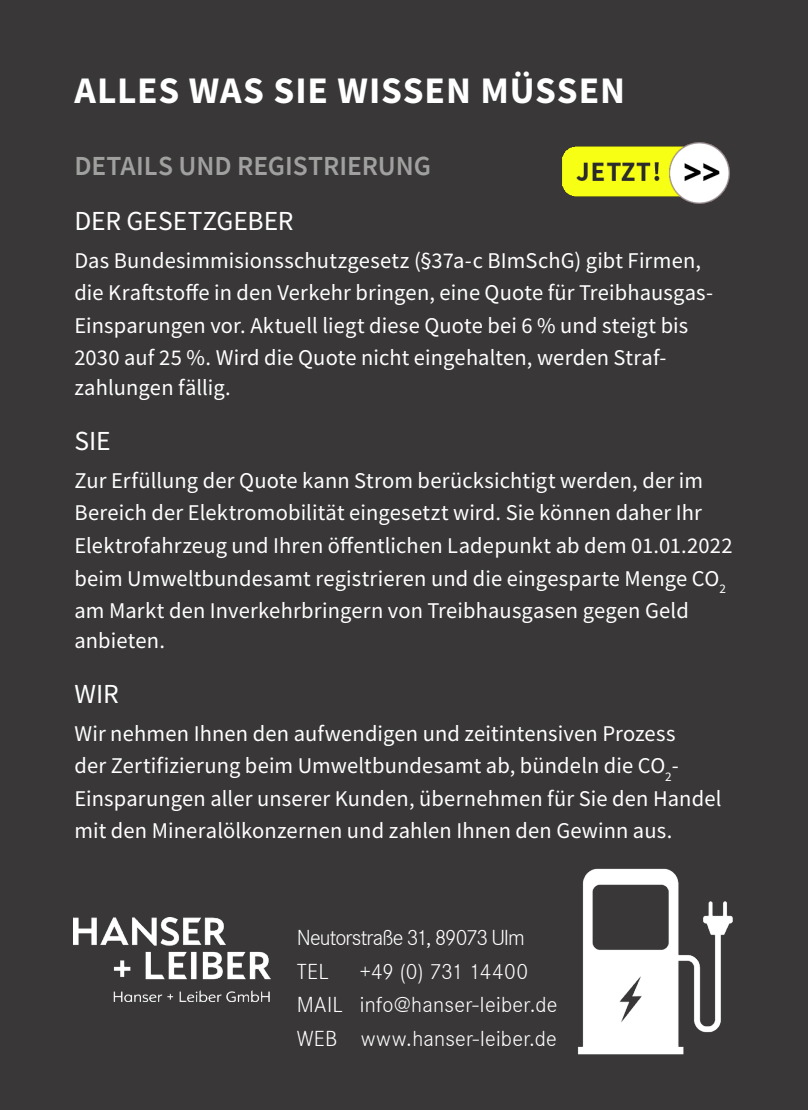
<style>
.page{position:relative;width:808px;height:1110px;background:#fff}
.page>*{position:absolute;margin:0;border:0;box-sizing:border-box;transform-origin:0 0}
.t1{font:700 37.5px "Source Sans Pro";letter-spacing:.025em;color:#fff}
.t2{font:600 27.5px "Source Sans Pro";color:#a0a09f}
.t3{font:27.5px "Source Sans Pro";color:#fff}
.t4{font:22.5px/32.5px "Source Sans Pro";letter-spacing:.005em;color:#fff}
.t5{font:300 22.5px "Corporate S";letter-spacing:.01em;color:#fff}
.t6{font:300 22.5px "Corporate S";letter-spacing:-.04em;color:#fff}
</style>
<div class="page">
<div style="left:0;top:0;width:808px;height:1109px;background:#393738"></div>
<img style="left:572px;top:857px;width:165px;height:201px">
<img style="left:560px;top:140px;width:173px;height:67px">
<img style="left:74px;top:917px;width:197px;height:84px">
<p class="t1" style="left:74px;top:65px;width:552px">ALLES WAS SIE WISSEN MÜSSEN</p>
<p class="t2" style="left:74px;top:148px;width:358px">DETAILS UND REGISTRIERUNG</p>
<p class="t3" style="left:74px;top:203px;width:221px">DER GESETZGEBER</p>
<p class="t4" style="left:74px;top:244px;width:640px">Das Bundesimmisionsschutzgesetz (§37a-c BImSchG) gibt Firmen, die Kraftstoffe in den Verkehr bringen, eine Quote für Treibhausgas-</p>
<p class="t4" style="left:74px;top:309px;width:615px">Einsparungen vor. Aktuell liegt diese Quote bei 6 % und steigt bis<br>2030 auf 25 %. Wird die Quote nicht eingehalten, werden Straf-</p>
<p class="t4" style="left:74px;top:371px;width:158px">zahlungen fällig.</p>
<p class="t3" style="left:74px;top:423px;width:38px">SIE</p>
<p class="t4" style="left:74px;top:464px;width:660px">Zur Erfüllung der Quote kann Strom berücksichtigt werden, der im Bereich der Elektromobilität eingesetzt wird. Sie können daher Ihr Elektrofahrzeug und Ihren öffentlichen Ladepunkt ab dem 01.01.2022 beim Umweltbundesamt registrieren und die eingesparte Menge CO<sub>2 </sub>am Markt den Inverkehrbringern von Treibhausgasen gegen Geld</p>
<p class="t4" style="left:74px;top:624px;width:92px">anbieten.</p>
<p class="t3" style="left:74px;top:676px;width:46px">WIR</p>
<p class="t4" style="left:74px;top:716px;width:649px">Wir nehmen Ihnen den aufwendigen und zeitintensiven Prozess<br>der Zertifizierung beim Umweltbundesamt ab, bündeln die CO<sub>2</sub>- Einsparungen aller unserer Kunden, übernehmen für Sie den Handel mit den Mineralölkonzernen und zahlen Ihnen den Gewinn aus.</p>
<p class="t6" style="left:297px;top:921px;width:229px">Neutorstraße 31, 89073 Ulm</p>
<p class="t5" style="left:297px;top:955px;width:33px">TEL</p>
<p class="t5" style="left:360px;top:955px;width:170px">+49 (0) 731 14400</p>
<p class="t5" style="left:297px;top:988px;width:262px">MAIL info@hanser-leiber.de</p>
<p class="t5" style="left:297px;top:1022px;width:262px">WEB www.hanser-leiber.de</p>
</div>
